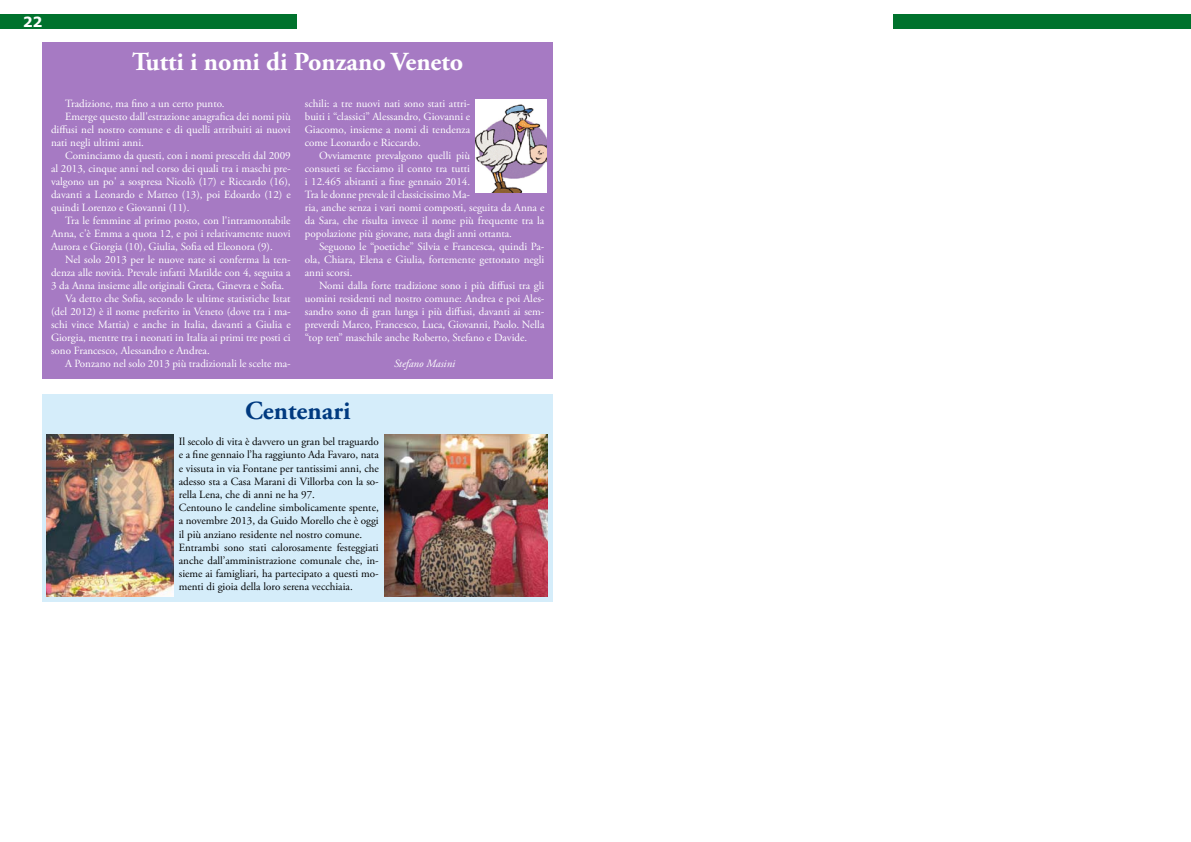
<style>
.page{position:relative;width:1191px;height:842px;background:#fff}
.page>*{position:absolute;margin:0;border:0;box-sizing:border-box;transform-origin:0 0}
.t1{font:700 26px "Adobe Garamond Pro";color:#fff}
.t2{font:700 26px "Adobe Garamond Pro";color:#003a80}
.t3{font:700 14px "Verdana";color:#fff}
.t4{font:11px/13px "Adobe Garamond Pro";color:#fff;text-align:justify}
.t5{font:11px/13.2px "Adobe Garamond Pro";color:#000}
.t6{font:italic 11px "Adobe Garamond Pro";color:#fff}
</style>
<div class="page">
<div style="left:0;top:14px;width:296px;height:14px;background:#00722d"></div>
<div style="left:893px;top:14px;width:298px;height:14px;background:#00722d"></div>
<div style="left:43px;top:43px;width:510px;height:336px;background:#a67ac3"></div>
<div style="left:43px;top:394px;width:510px;height:208px;background:#d5edfa"></div>
<img style="left:476px;top:99px;width:70px;height:94px">
<img style="left:384px;top:434px;width:163px;height:163px">
<img style="left:47px;top:434px;width:126px;height:162px">
<p class="t3" style="left:23px;top:12px;width:21px">22</p>
<h1 class="t1" style="left:132px;top:46px;width:333px">Tutti i nomi di Ponzano Veneto</h1>
<p class="t4" style="left:65px;top:98px;width:161px">Tradizione, ma fino a un certo punto.</p>
<p class="t4" style="left:65px;top:111px;width:227px">Emerge questo dall'estrazione anagrafica dei nomi più</p>
<p class="t4" style="left:51px;top:124px;width:241px">diffusi nel nostro comune e di quelli attribuiti ai nuovi</p>
<p class="t4" style="left:51px;top:137px;width:94px">nati negli ultimi anni.</p>
<p class="t4" style="left:65px;top:150px;width:227px">Cominciamo da questi, con i nomi prescelti dal 2009</p>
<p class="t4" style="left:51px;top:163px;width:241px">al 2013, cinque anni nel corso dei quali tra i maschi pre-</p>
<p class="t4" style="left:51px;top:176px;width:241px">valgono un po' a sospresa Nicolò (17) e Riccardo (16),</p>
<p class="t4" style="left:51px;top:189px;width:241px">davanti a Leonardo e Matteo (13), poi Edoardo (12) e</p>
<p class="t4" style="left:51px;top:202px;width:140px">quindi Lorenzo e Giovanni (11).</p>
<p class="t4" style="left:65px;top:215px;width:227px">Tra le femmine al primo posto, con l'intramontabile</p>
<p class="t4" style="left:51px;top:228px;width:241px">Anna, c'è Emma a quota 12, e poi i relativamente nuovi</p>
<p class="t4" style="left:51px;top:241px;width:223px">Aurora e Giorgia (10), Giulia, Sofia ed Eleonora (9).</p>
<p class="t4" style="left:65px;top:254px;width:227px">Nel solo 2013 per le nuove nate si conferma la ten-</p>
<p class="t4" style="left:51px;top:267px;width:241px">denza alle novità. Prevale infatti Matilde con 4, seguita a</p>
<p class="t4" style="left:51px;top:280px;width:235px">3 da Anna insieme alle originali Greta, Ginevra e Sofia.</p>
<p class="t4" style="left:65px;top:293px;width:227px">Va detto che Sofia, secondo le ultime statistiche Istat</p>
<p class="t4" style="left:51px;top:306px;width:241px">(del 2012) è il nome preferito in Veneto (dove tra i ma-</p>
<p class="t4" style="left:51px;top:319px;width:241px">schi vince Mattia) e anche in Italia, davanti a Giulia e</p>
<p class="t4" style="left:51px;top:332px;width:241px">Giorgia, mentre tra i neonati in Italia ai primi tre posti ci</p>
<p class="t4" style="left:51px;top:345px;width:160px">sono Francesco, Alessandro e Andrea.</p>
<p class="t4" style="left:65px;top:358px;width:227px">A Ponzano nel solo 2013 più tradizionali le scelte ma-</p>
<p class="t4" style="left:305px;top:98px;width:167px">schili: a tre nuovi nati sono stati attri&shy;buiti i “classici” Alessandro, Giovanni e Giacomo, insieme a nomi di tendenza come Leonardo e Riccardo.</p>
<p class="t4" style="left:305px;top:150px;width:241px;text-align:left;text-indent:14px">Ovviamente prevalgono quelli più<br>consueti se facciamo il conto tra tutti<br>i 12.465 abitanti a fine gennaio 2014.<br>Tra le donne prevale il classicissimo Ma-<br>ria, anche senza i vari nomi composti, seguita da Anna e da Sara, che risulta invece il nome più frequente tra la popolazione più giovane, nata dagli anni ottanta.</p>
<p class="t4" style="left:305px;top:241px;width:241px;text-indent:14px">Seguono le “poetiche” Silvia e Francesca, quindi Pa&shy;ola, Chiara, Elena e Giulia, fortemente gettonato negli anni scorsi.</p>
<p class="t4" style="left:305px;top:280px;width:241px;text-indent:14px">Nomi dalla forte tradizione sono i più diffusi tra gli uomini residenti nel nostro comune: Andrea e poi Ales&shy;sandro sono di gran lunga i più diffusi, davanti ai sem&shy;preverdi Marco, Francesco, Luca, Giovanni, Paolo. Nella “top ten” maschile anche Roberto, Stefano e Davide.</p>
<p class="t6" style="left:394px;top:357px;width:63px">Stefano Masini</p>
<h1 class="t2" style="left:245px;top:396px;width:107px">Centenari</h1>
<p class="t5" style="left:179px;top:436px;width:201px">Il secolo di vita è davvero un gran bel traguardo e a fine gennaio l’ha raggiunto Ada Favaro, nata e vissuta in via Fontane per tantissimi anni, che adesso sta a Casa Marani di Villorba con la so&shy;rella Lena, che di anni ne ha 97.<br>Centouno le candeline simbolicamente spente, a novembre 2013, da Guido Morello che è oggi il più anziano residente nel nostro comune.<br>Entrambi sono stati calorosamente festeggiati anche dall’amministrazione comunale che, in&shy;sieme ai famigliari, ha partecipato a questi mo&shy;menti di gioia della loro serena vecchiaia.</p>
</div>
